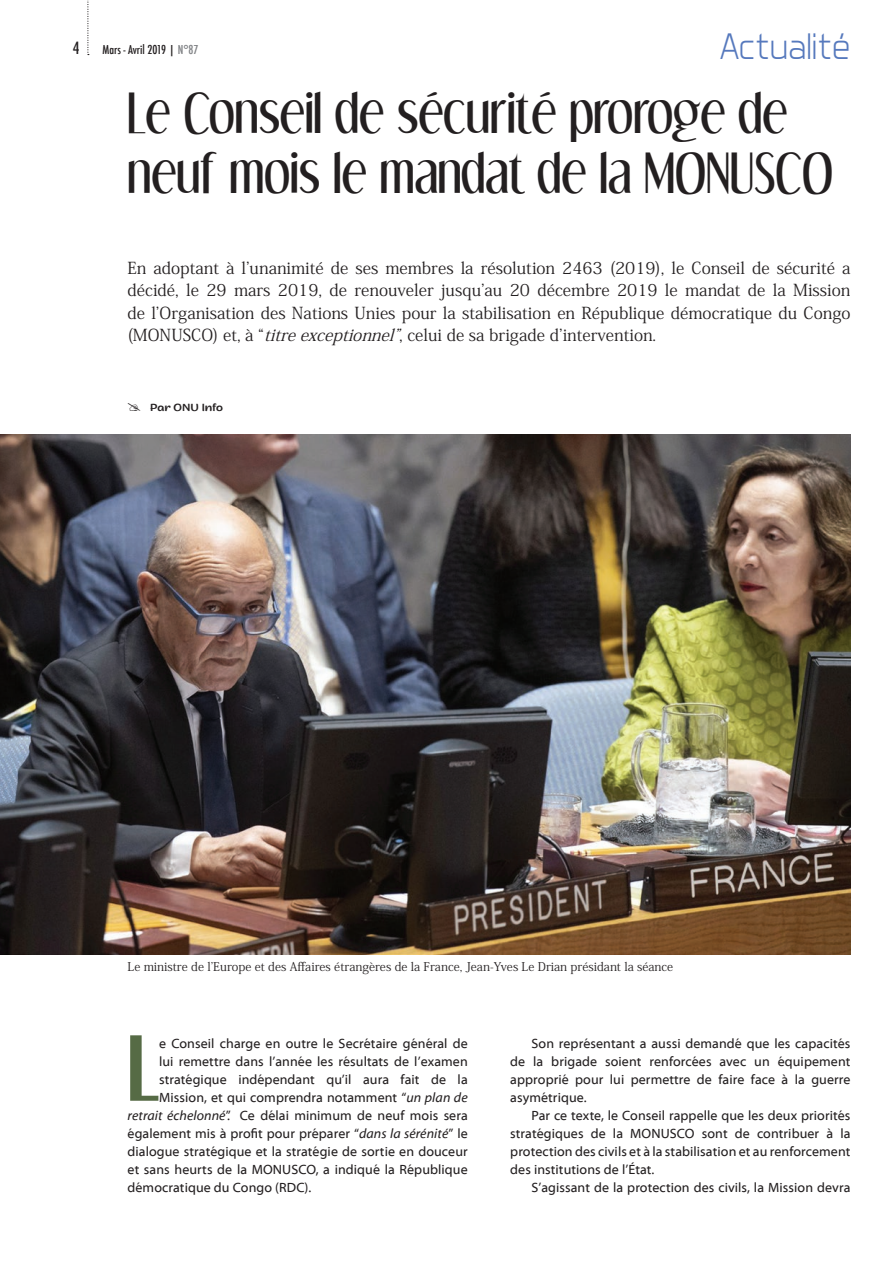
<style>
.page{position:relative;width:893px;height:1263px;background:#fff}
.page>*{position:absolute;margin:0;border:0;box-sizing:border-box;transform-origin:0 0}
.t1{font:700 77.4px "Dream Orphans";color:#566b45}
.t2{font:48px/60px "Dream Orphans";color:#231f20}
.t3{font:300 37.5px "Aero Matics";color:#5679bd}
.t4{font:16.5px/22.5px "Koz Min Pr 6 N";color:#231f20;text-align:justify}
.t5{font:500 condensed 16.5px "Futura";color:#231f20}
.t6{font:13.5px/18px "Myriad Web Pro";letter-spacing:.005em;color:#231f20;text-align:justify}
.t7{font:12px "Koz Min Pr 6 N";color:#231f20}
.t8{font:500 condensed 12px "Futura";color:#231f20}
.t9{font:10.5px "Arturo Trial";color:#231f20}
.s1{color:#808285}
.s2{font-style:italic}
</style>
<div class="page">
<svg style="left:87px;top:0;width:2px;height:55px"></svg>
<img style="left:0;top:434px;width:850px;height:521px">
<p class="t5" style="left:73px;top:37px;width:8px">4</p>
<p class="t8" style="left:103px;top:42px;width:97px">Mars - Avril 2019 | <span class="s1">N°87</span></p>
<h3 class="t3" style="left:720px;top:24px;width:131px">Actualité</h3>
<h2 class="t2" style="left:128px;top:83px;width:707px">Le Conseil de sécurité proroge de neuf mois le mandat de la MONUSCO</h2>
<p class="t4" style="left:128px;top:257px;width:724px">En adoptant à l’unanimité de ses membres la résolution 2463 (2019), le Conseil de sécurité a décidé, le 29 mars 2019, de renouveler jusqu’au 20 décembre 2019 le mandat de la Mission de l’Organisation des Nations Unies pour la stabilisation en République démocratique du Congo (MONUSCO) et, à “<span class="s2">titreexceptionnel”</span>, celui de sa brigade d’intervention.</p>
<p class="t9" style="left:150px;top:401px;width:74px">Par ONU Info</p>
<p class="t7" style="left:128px;top:960px;width:547px">Le ministre de l’Europe et des Affaires étrangères de la France, Jean-Yves Le Drian présidant la séance</p>
<h1 class="t1" style="left:128px;top:1022px;width:33px">L</h1>
<p class="t6" style="left:159px;top:1035px;width:310px">e Conseil charge en outre le Secrétaire général de</p>
<p class="t6" style="left:159px;top:1053px;width:310px">lui remettre dans l’année les résultats de l’examen</p>
<p class="t6" style="left:159px;top:1071px;width:310px">stratégique indépendant qu’il aura fait de la</p>
<p class="t6" style="left:159px;top:1089px;width:310px">Mission, et qui comprendra notamment “<span class="s2">un plan de</span></p>
<p class="t6" style="left:128px;top:1107px;width:342px"><span class="s2">retrait échelonné</span>”. Ce délai minimum de neuf mois sera</p>
<p class="t6" style="left:128px;top:1125px;width:342px">également mis à profit pour préparer “<span class="s2">dans la sérénité</span>” le</p>
<p class="t6" style="left:128px;top:1143px;width:342px">dialogue stratégique et la stratégie de sortie en douceur</p>
<p class="t6" style="left:128px;top:1161px;width:342px">et sans heurts de la MONUSCO, a indiqué la République</p>
<p class="t6" style="left:128px;top:1179px;width:185px">démocratique du Congo (RDC).</p>
<p class="t6" style="left:510px;top:1035px;width:342px;text-indent:21px">Son représentant a aussi demandé que les capacités de la brigade soient renforcées avec un équipement approprié pour lui permettre de faire face à la guerre asymétrique.</p>
<p class="t6" style="left:510px;top:1107px;width:342px;text-indent:21px">Par ce texte, le Conseil rappelle que les deux priorités stratégiques de la MONUSCO sont de contribuer à la protection des civils et à la stabilisation et au renforcement des institutions de l’État.</p>
<p class="t6" style="left:531px;top:1179px;width:320px">S’agissant de la protection des civils, la Mission devra</p>
</div>
